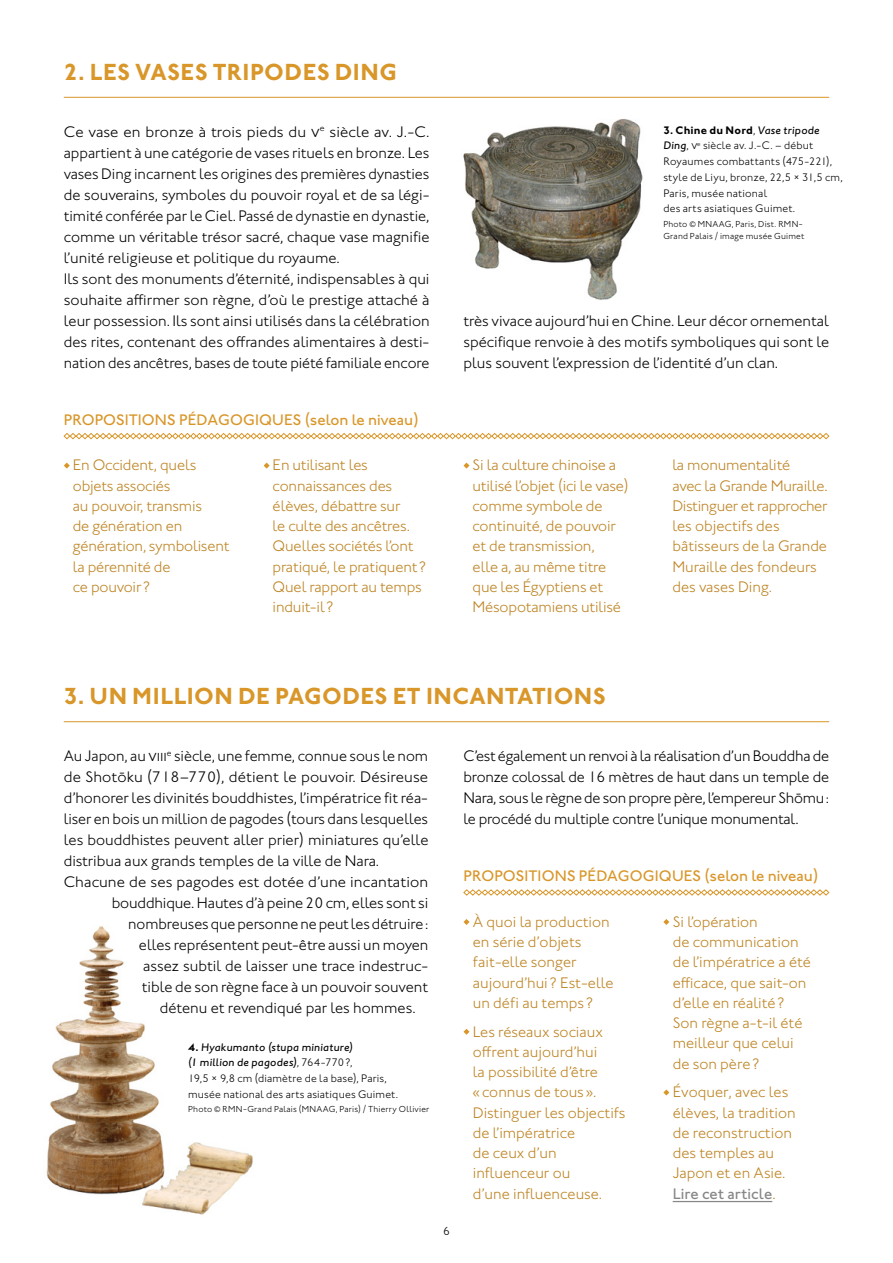
<style>
.page{position:relative;width:893px;height:1263px;background:#fff}
.page>*{position:absolute;margin:0;border:0;box-sizing:border-box;transform-origin:0 0}
.t1{font:700 24px "Johnston ITC Pro";letter-spacing:.02em;color:#d99629}
.t2{font:300 15.75px/21px "Johnston ITC Pro";color:#000;text-align:justify}
.t3{font:300 15.75px/20.2px "Johnston ITC Pro";letter-spacing:-.01em;color:#bd8423}
.t4{font:500 15.75px "Johnston ITC Pro";color:#d99629}
.t5{font:300 12px "Johnston ITC Pro";color:#000}
.t6{font:300 11.25px/15.8px "Johnston ITC Pro";letter-spacing:.015em;color:#000}
.t7{font:300 9px/12px "Johnston ITC Pro";letter-spacing:.025em;color:#000}
.s1{font-weight:700}
.s2{font-weight:500;font-style:italic}
.s3{font-weight:500;color:#868786}
</style>
<div class="page">
<img style="left:46px;top:926px;width:207px;height:289px">
<img style="left:463px;top:119px;width:180px;height:181px">
<hr style="left:64px;top:97px;width:765px;height:1px;background:#d99629">
<svg style="left:63px;top:433px;width:767px;height:6px"></svg>
<svg style="left:64px;top:463px;width:6px;height:6px"></svg>
<svg style="left:264px;top:463px;width:6px;height:6px"></svg>
<svg style="left:463px;top:463px;width:6px;height:6px"></svg>
<hr style="left:64px;top:721px;width:765px;height:1px;background:#d99629">
<svg style="left:463px;top:889px;width:367px;height:7px"></svg>
<svg style="left:463px;top:919px;width:6px;height:6px"></svg>
<svg style="left:463px;top:1029px;width:6px;height:6px"></svg>
<hr style="left:673px;top:1201px;width:99px;height:1px;background:#868786">
<svg style="left:663px;top:919px;width:6px;height:6px"></svg>
<svg style="left:663px;top:1089px;width:6px;height:6px"></svg>
<h1 class="t1" style="left:64px;top:57px;width:335px">2. LES VASES TRIPODES DING</h1>
<p class="t2" style="left:64px;top:121px;width:367px;text-align:left">Ce vase en bronze à trois pieds du v<sup>e</sup> siècle av. J.-C. appartient à une catégorie de vases rituels en bronze. Les vases Ding incarnent les origines des premières dynasties de souverains, symboles du pouvoir royal et de sa légi&shy;timité conférée par le Ciel. Passé de dynastie en dynastie, comme un véritable trésor sacré, chaque vase magnifie l’unité religieuse et politique du royaume.<br>Ils sont des monuments d’éternité, indispensables à qui souhaite affirmer son règne, d’où le prestige attaché à leur possession. Ils sont ainsi utilisés dans la célébration des rites, contenant des offrandes alimentaires à desti&shy;nation des ancêtres, bases de toute piété familiale encore</p>
<p class="t4" style="left:64px;top:410px;width:356px">PROPOSITIONS PÉDAGOGIQUES (selon le niveau)</p>
<p class="t3" style="left:73px;top:455px;width:158px">En Occident, quels objets associés<br>au pouvoir, transmis<br>de génération en génération, symbolisent la pérennité de<br>ce pouvoir?</p>
<p class="t3" style="left:273px;top:455px;width:155px">En utilisant les connaissances des élèves, débattre sur<br>le culte des ancêtres.<br>Quelles sociétés l’ont pratiqué, le pratiquent?<br>Quel rapport au temps induit-il?</p>
<p class="t3" style="left:472px;top:455px;width:158px">Si la culture chinoise a utilisé l’objet (ici le vase) comme symbole de continuité, de pouvoir et de transmission,<br>elle a, au même titre que les Égyptiens et<br>Mésopotamiens utilisé</p>
<p class="t3" style="left:672px;top:455px;width:157px">la monumentalité<br>avec la Grande Muraille.<br>Distinguer et rapprocher les objectifs des bâtisseurs de la Grande<br>Muraille des fondeurs des vases Ding.</p>
<p class="t6" style="left:663px;top:122px;width:181px"><span class="s1">3. Chine du Nord</span>, <span class="s2">Vase tripode<br>Ding</span>, v<sup>e</sup> siècle av. J.-C. – début<br>Royaumes combattants (475-221), style de Liyu, bronze, 22,5 × 31,5 cm,<br>Paris, musée national<br>des arts asiatiques Guimet.</p>
<p class="t7" style="left:663px;top:218px;width:142px">Photo © MNAAG, Paris, Dist. RMN-<br>Grand Palais / image musée Guimet</p>
<p class="t2" style="left:463px;top:310px;width:367px">très vivace aujourd’hui en Chine. Leur décor ornemental spécifique renvoie à des motifs symboliques qui sont le plus souvent l’expression de l’identité d’un clan.</p>
<h1 class="t1" style="left:64px;top:682px;width:543px">3. UN MILLION DE PAGODES ET INCANTATIONS</h1>
<p class="t2" style="left:64px;top:745px;width:366px">Au Japon, au viii<sup>e</sup> siècle, une femme, connue sous le nom</p>
<p class="t2" style="left:64px;top:766px;width:366px">de Shotōku (718–770), détient le pouvoir. Désireuse</p>
<p class="t2" style="left:64px;top:787px;width:366px">d’honorer les divinités bouddhistes, l’impératrice fit réa-</p>
<p class="t2" style="left:64px;top:808px;width:366px">liser en bois un million de pagodes (tours dans lesquelles</p>
<p class="t2" style="left:64px;top:829px;width:366px">les bouddhistes peuvent aller prier) miniatures qu’elle</p>
<p class="t2" style="left:64px;top:850px;width:317px">distribua aux grands temples de la ville de Nara.</p>
<p class="t2" style="left:64px;top:871px;width:366px">Chacune de ses pagodes est dotée d’une incantation</p>
<p class="t2" style="left:112px;top:892px;width:318px">bouddhique. Hautes d’à peine 20 cm, elles sont si</p>
<p class="t2" style="left:128px;top:913px;width:301px">nombreuses que personne ne peut les détruire:</p>
<p class="t2" style="left:139px;top:934px;width:291px">elles représentent peut-être aussi un moyen</p>
<p class="t2" style="left:143px;top:955px;width:287px">assez subtil de laisser une trace indestruc-</p>
<p class="t2" style="left:142px;top:976px;width:288px">tible de son règne face à un pouvoir souvent</p>
<p class="t2" style="left:160px;top:997px;width:258px">détenu et revendiqué par les hommes.</p>
<p class="t6" style="left:188px;top:1039px;width:211px"><span class="s1">4.</span> <span class="s2">Hyakumanto (stupa miniature)<br>(1 million de pagodes)</span>, 764-770?,<br>19,5 × 9,8 cm (diamètre de la base), Paris, musée national des arts asiatiques Guimet.</p>
<p class="t7" style="left:188px;top:1103px;width:243px">Photo © RMN-Grand Palais (MNAAG, Paris) / Thierry Ollivier</p>
<p class="t5" style="left:443px;top:1224px;width:8px">6</p>
<p class="t2" style="left:463px;top:745px;width:367px">C’est également un renvoi à la réalisation d’un Bouddha de bronze colossal de 16 mètres de haut dans un temple de Nara, sous le règne de son propre père, l’empereur Shōmu: le procédé du multiple contre l’unique monumental.</p>
<p class="t4" style="left:464px;top:866px;width:356px">PROPOSITIONS PÉDAGOGIQUES (selon le niveau)</p>
<p class="t3" style="left:473px;top:911px;width:142px">À quoi la production en série d’objets fait-elle songer aujourd’hui ? Est-elle un défi au temps ?</p>
<p class="t3" style="left:473px;top:1021px;width:154px">Les réseaux sociaux offrent aujourd’hui<br>la possibilité d’être<br>« connus de tous ».<br>Distinguer les objectifs de l’impératrice<br>de ceux d’un influenceur ou<br>d’une influenceuse.</p>
<p class="t3" style="left:673px;top:911px;width:140px">Si l’opération<br>de communication de l’impératrice a été efficace, que sait-on d’elle en réalité?<br>Son règne a-t-il été meilleur que celui de son père?</p>
<p class="t3" style="left:673px;top:1082px;width:125px">Évoquer, avec les élèves, la tradition de reconstruction des temples au<br>Japon et en Asie.<br><span class="s3">Lire cet article</span>.</p>
</div>
